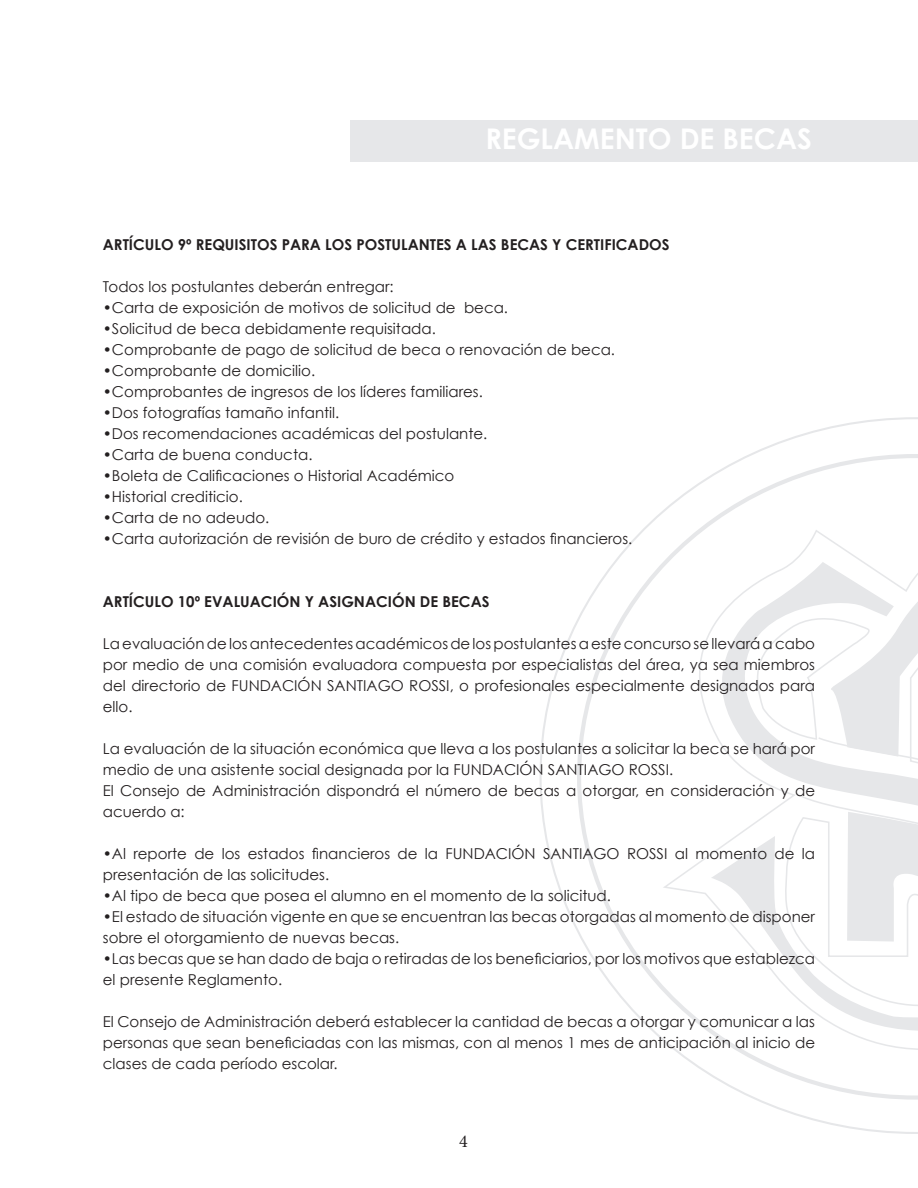
<style>
.page{position:relative;width:918px;height:1188px;background:#fff}
.page>*{position:absolute;margin:0;border:0;box-sizing:border-box;transform-origin:0 0}
.t1{font:700 28.5px "Century Gothic";color:#fff}
.t2{font:18px "Minion Pro";color:#231f20}
.t3{font:15px/21px "Century Gothic";color:#231f20}
.t4{font:700 15px "Century Gothic";color:#231f20}
</style>
<div class="page">
<svg style="left:540px;top:417px;width:378px;height:717px"></svg>
<svg style="left:577px;top:454px;width:341px;height:646px"></svg>
<svg style="left:659px;top:531px;width:259px;height:558px"></svg>
<svg style="left:705px;top:562px;width:6px;height:346px"></svg>
<svg style="left:711px;top:554px;width:207px;height:477px"></svg>
<div style="left:350px;top:120px;width:568px;height:41px;background:#e6e7e9"></div>
<h1 class="t1" style="left:485px;top:121px;width:328px">REGLAMENTO DE BECAS</h1>
<p class="t4" style="left:103px;top:235px;width:568px">ARTÍCULO 9º REQUISITOS PARA LOS POSTULANTES A LAS BECAS Y CERTIFICADOS</p>
<p class="t3" style="left:103px;top:276px;width:292px">Todos los postulantes deberán entregar:</p>
<p class="t3" style="left:103px;top:297px;width:407px">•Carta de exposición de motivos de solicitud de beca.</p>
<p class="t3" style="left:103px;top:318px;width:335px">•Solicitud de beca debidamente requisitada.</p>
<p class="t3" style="left:103px;top:339px;width:514px">•Comprobante de pago de solicitud de beca o renovación de beca.</p>
<p class="t3" style="left:103px;top:360px;width:214px">•Comprobante de domicilio.</p>
<p class="t3" style="left:103px;top:381px;width:382px">•Comprobantes de ingresos de los líderes familiares.</p>
<p class="t3" style="left:103px;top:402px;width:238px">•Dos fotografías tamaño infantil.</p>
<p class="t3" style="left:103px;top:423px;width:386px">•Dos recomendaciones académicas del postulante.</p>
<p class="t3" style="left:103px;top:444px;width:211px">•Carta de buena conducta.</p>
<p class="t3" style="left:103px;top:465px;width:353px">•Boleta de Calificaciones o Historial Académico</p>
<p class="t3" style="left:103px;top:486px;width:141px">•Historial crediticio.</p>
<p class="t3" style="left:103px;top:507px;width:168px">•Carta de no adeudo.</p>
<p class="t3" style="left:103px;top:528px;width:531px">•Carta autorización de revisión de buro de crédito y estados financieros.</p>
<p class="t4" style="left:103px;top:592px;width:388px">ARTÍCULO 10º EVALUACIÓN Y ASIGNACIÓN DE BECAS</p>
<p class="t3" style="left:103px;top:633px;width:714px;text-align:justify">La evaluación de los antecedentes académicos de los postulantes a este concurso se llevará a cabo por medio de una comisión evaluadora compuesta por especialistas del área, ya sea miembros del directorio de FUNDACIÓN SANTIAGO ROSSI, o profesionales especialmente designados para ello.</p>
<p class="t3" style="left:103px;top:738px;width:714px">La evaluación de la situación económica que lleva a los postulantes a solicitar la beca se hará por medio de una asistente social designada por la FUNDACIÓN SANTIAGO ROSSI.<br>El Consejo de Administración dispondrá el número de becas a otorgar, en consideración y de acuerdo a:</p>
<p class="t3" style="left:103px;top:843px;width:714px">•Al reporte de los estados financieros de la FUNDACIÓN SANTIAGO ROSSI al momento de la presentación de las solicitudes.</p>
<p class="t3" style="left:103px;top:885px;width:510px">•Al tipo de beca que posea el alumno en el momento de la solicitud.</p>
<p class="t3" style="left:103px;top:906px;width:714px">•El estado de situación vigente en que se encuentran las becas otorgadas al momento de disponer sobre el otorgamiento de nuevas becas.</p>
<p class="t3" style="left:103px;top:948px;width:714px">•Las becas que se han dado de baja o retiradas de los beneficiarios, por los motivos que establezca el presente Reglamento.</p>
<p class="t3" style="left:103px;top:1011px;width:714px;text-align:justify">El Consejo de Administración deberá establecer la cantidad de becas a otorgar y comunicar a las personas que sean beneficiadas con las mismas, con al menos 1 mes de anticipación al inicio de clases de cada período escolar.</p>
<p class="t2" style="left:459px;top:1129px;width:10px">4</p>
</div>
